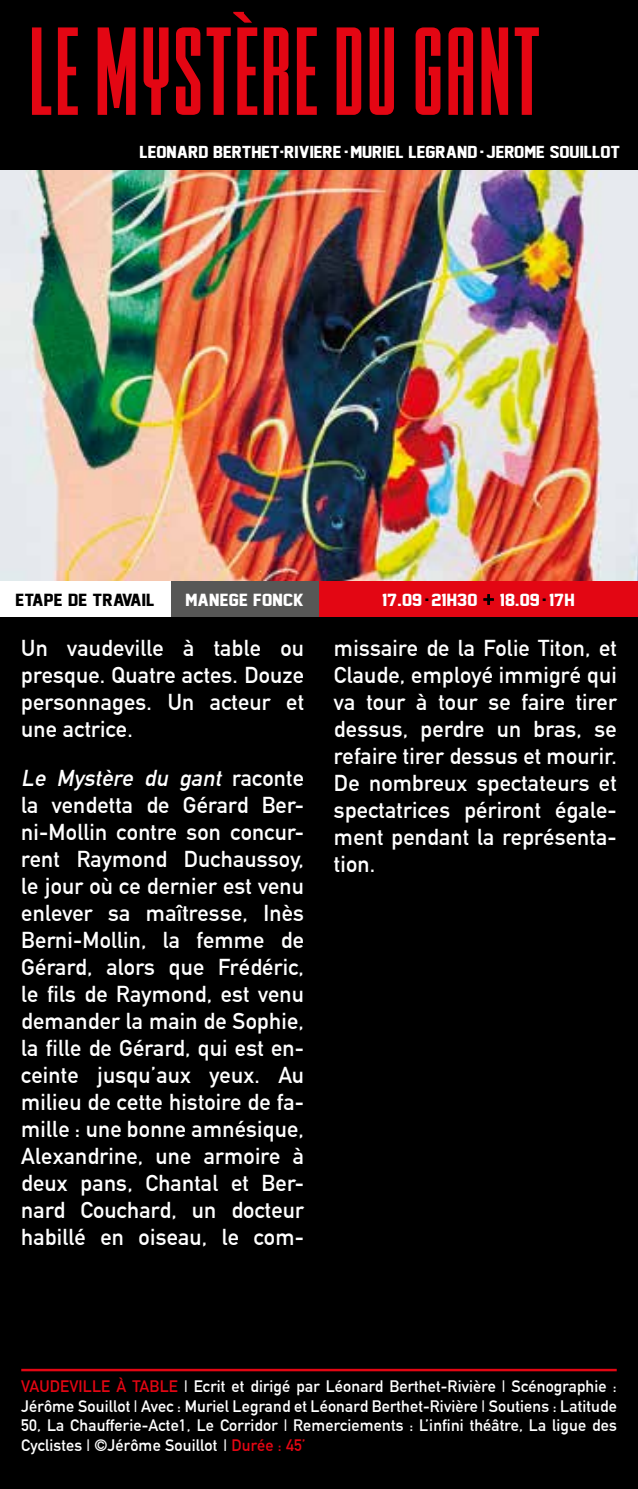
<style>
.page{position:relative;width:638px;height:1489px;background:#fff}
.page>*{position:absolute;margin:0;border:0;box-sizing:border-box;transform-origin:0 0}
.t1{font:120px "DELIRIUMNCV";letter-spacing:.01em;color:#e30613}
.t2{font:700 22.5px/27px "DIN Alternate";letter-spacing:.01em;color:#fff;text-align:justify}
.t3{font:700 16.25px/19.5px "DIN Alternate";letter-spacing:.01em;color:#fff;text-align:justify}
.t4{font:16px "Face Off M54";letter-spacing:.01em;color:#fff;scale:1.25 1}
.t5{font:16px "Face Off M54";letter-spacing:.01em;color:#000;scale:1.25 1}
.t6{font:15.75px "Face Off M54";color:#fff;scale:1.25 1}
.s1{font-family:"Impact"}
.s2{font-family:"Impact";color:#000}
.s3{font-family:"Franklin Gothic";font-size:20px;color:#000}
.s4{font-style:italic}
.s5{color:#e30613}
</style>
<div class="page">
<div style="left:0;top:617px;width:638px;height:871px;background:#000"></div>
<div style="left:0;top:0;width:638px;height:206px;background:#000"></div>
<img style="left:0;top:170px;width:638px;height:411px">
<div style="left:170px;top:581px;width:149px;height:36px;background:#575756"></div>
<div style="left:319px;top:581px;width:319px;height:36px;background:#e30613"></div>
<svg style="left:483px;top:594px;width:11px;height:11px"></svg>
<hr style="left:21px;top:1368px;width:596px;height:3px;background:#e30613">
<h1 class="t1" style="left:28px;top:1px;width:514px">LE MYSTÈRE DU GANT</h1>
<p class="t6" style="left:139px;top:143px;width:386px">LEONARD BERTHET<span class="s1">∙</span>RIVIERE <span class="s1">∙</span>MURIEL LEGRAND<span class="s1">∙</span>JEROME SOUILLOT</p>
<p class="t5" style="left:15px;top:591px;width:113px">ETAPE DE TRAVAIL</p>
<p class="t4" style="left:185px;top:591px;width:96px">MANEGE FONCK</p>
<p class="t4" style="left:382px;top:591px;width:156px">17.09<span class="s2">∙</span>21H30 <span class="s3">+</span> 18.09<span class="s2">∙</span>17H</p>
<p class="t2" style="left:21px;top:632px;width:284px">Un vaudeville à table ou presque. Quatre actes. Douze personnages. Un acteur et une actrice.</p>
<p class="t2" style="left:21px;top:763px;width:284px"><span class="s4">Le Mystère du gant</span> ra c o n t e la vendetta de Gérard Ber&shy;ni-Mollin contre son concur&shy;rent Raymond Duchaussoy, le jour où ce dernier est venu enlever sa maîtresse, Inès Berni-Mollin, la femme de Gérard, alors que Frédéric, le fils de Raymond, est venu demander la main de Sophie, la fille de Gérard, qui est en&shy;ceinte jusqu’aux yeux. Au milieu de cette histoire de fa&shy;mille : une bonne amnésique, Alexandrine, une armoire à deux pans, Chantal et Ber&shy;nard Couchard, un docteur habillé en oiseau, le com-</p>
<p class="t2" style="left:334px;top:632px;width:284px">missaire de la Folie Titon, et Claude, employé immigré qui va tour à tour se faire tirer dessus, perdre un bras, se refaire tirer dessus et mourir.<br>De nombreux spectateurs et spectatrices périront égale&shy;ment pendant la représenta&shy;tion.</p>
<p class="t3" style="left:21px;top:1375px;width:597px"><span class="s5">VAUDEVILLE À TABLE</span> | Ecrit et dirigé par Léonard Berthet-Rivière | Scénographie :<br>Jérôme Souillot | Avec : Muriel Legrand et Léonard Berthet-Rivière | Soutiens : Latitude 50, La Chaufferie-Acte1, Le Corridor | Remerciements : L’infini théâtre, La ligue des Cyclistes | ©Jérôme Souillot | <span class="s5">Durée : 45’</span></p>
</div>
